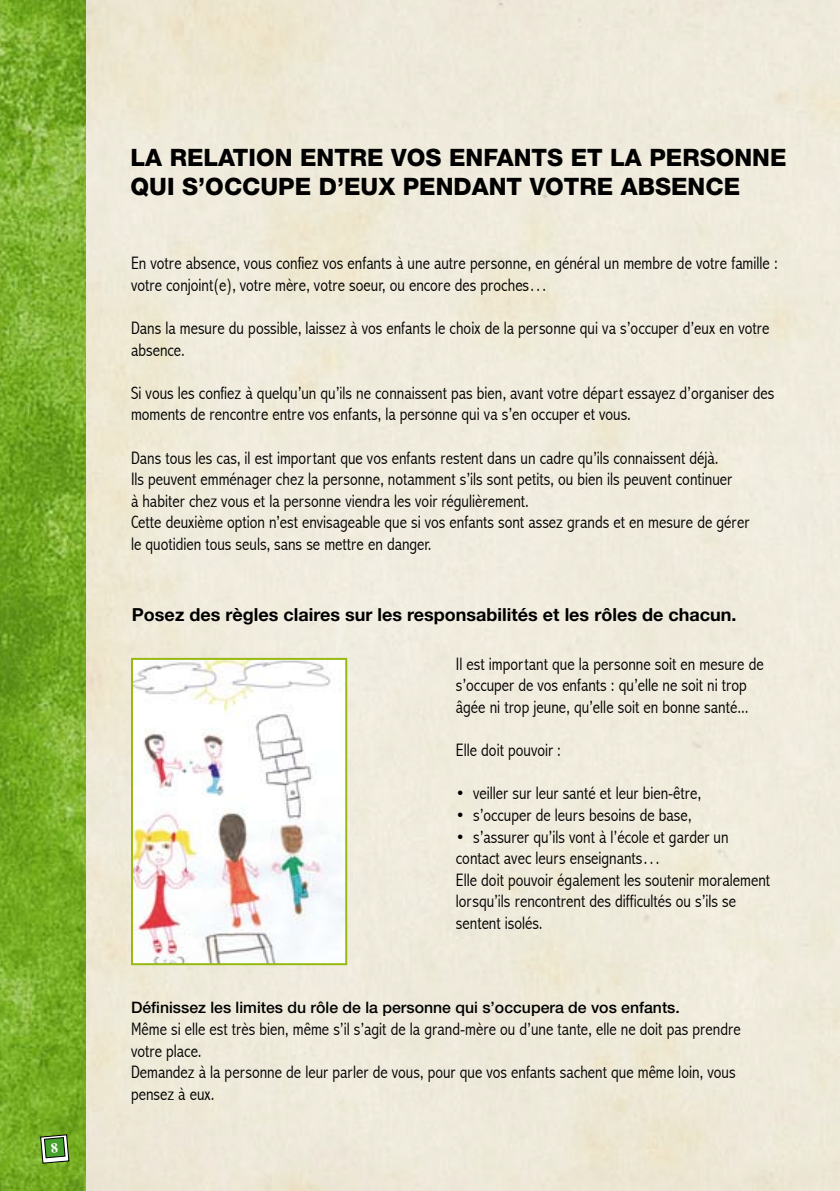
<style>
.page{position:relative;width:840px;height:1191px;background:#fff}
.page>*{position:absolute;margin:0;border:0;box-sizing:border-box;transform-origin:0 0}
.t1{font:800 24px/28.8px "Helvetica Neue";color:#000}
.t2{font:300 condensed 18px/21.6px "Abadi";color:#000}
.t3{font:700 18px "Helvetica Neue";color:#000}
.t4{font:500 15.8px "Helvetica Neue";color:#000}
</style>
<div class="page">
<img style="left:85px;top:0;width:754px;height:1191px">
<img style="left:0;top:0;width:85px;height:1191px">
<img style="left:134px;top:661px;width:210px;height:301px">
<div style="left:131px;top:658px;width:216px;height:307px;border:2px solid #97b911"></div>
<svg style="left:40px;top:1133px;width:30px;height:31px"></svg>
<h1 class="t1" style="left:130px;top:143px;width:657px">LA RELATION ENTRE VOS ENFANTS ET LA PERSONNE<br>QUI S’OCCUPE D’EUX PENDANT VOTRE ABSENCE</h1>
<p class="t2" style="left:131px;top:252px;width:648px">En votre absence, vous confiez vos enfants à une autre personne, en général un membre de votre famille : votre conjoint(e), votre mère, votre soeur, ou encore des proches…</p>
<p class="t2" style="left:131px;top:317px;width:639px">Dans la mesure du possible, laissez à vos enfants le choix de la personne qui va s’occuper d’eux en votre absence.</p>
<p class="t2" style="left:131px;top:382px;width:644px">Si vous les confiez à quelqu’un qu’ils ne connaissent pas bien, avant votre départ essayez d’organiser des moments de rencontre entre vos enfants, la personne qui va s’en occuper et vous.</p>
<p class="t2" style="left:131px;top:447px;width:619px">Dans tous les cas, il est important que vos enfants restent dans un cadre qu’ils connaissent déjà.<br>Ils peuvent emménager chez la personne, notamment s’ils sont petits, ou bien ils peuvent continuer<br>à habiter chez vous et la personne viendra les voir régulièrement.<br>Cette deuxième option n’est envisageable que si vos enfants sont assez grands et en mesure de gérer le quotidien tous seuls, sans se mettre en danger.</p>
<p class="t3" style="left:132px;top:603px;width:605px">Posez des règles claires sur les responsabilités et les rôles de chacun.</p>
<p class="t2" style="left:455px;top:653px;width:309px">Il est important que la personne soit en mesure de s’occuper de vos enfants : qu’elle ne soit ni trop âgée ni trop jeune, qu’elle soit en bonne santé...</p>
<p class="t2" style="left:455px;top:739px;width:107px">Elle doit pouvoir :</p>
<p class="t2" style="left:455px;top:782px;width:247px">• veiller sur leur santé et leur bien-être,</p>
<p class="t2" style="left:455px;top:804px;width:237px">• s’occuper de leurs besoins de base,</p>
<p class="t2" style="left:455px;top:826px;width:315px">• s’assurer qu’ils vont à l’école et garder un contact avec leurs enseignants…<br>Elle doit pouvoir également les soutenir moralement lorsqu’ils rencontrent des difficultés ou s’ils se sentent isolés.</p>
<p class="t4" style="left:131px;top:998px;width:550px">Définissez les limites du rôle de la personne qui s’occupera de vos enfants.</p>
<p class="t2" style="left:131px;top:1018px;width:611px">Même si elle est très bien, même s’il s’agit de la grand-mère ou d’une tante, elle ne doit pas prendre votre place.<br>Demandez à la personne de leur parler de vous, pour que vos enfants sachent que même loin, vous pensez à eux.</p>
</div>
